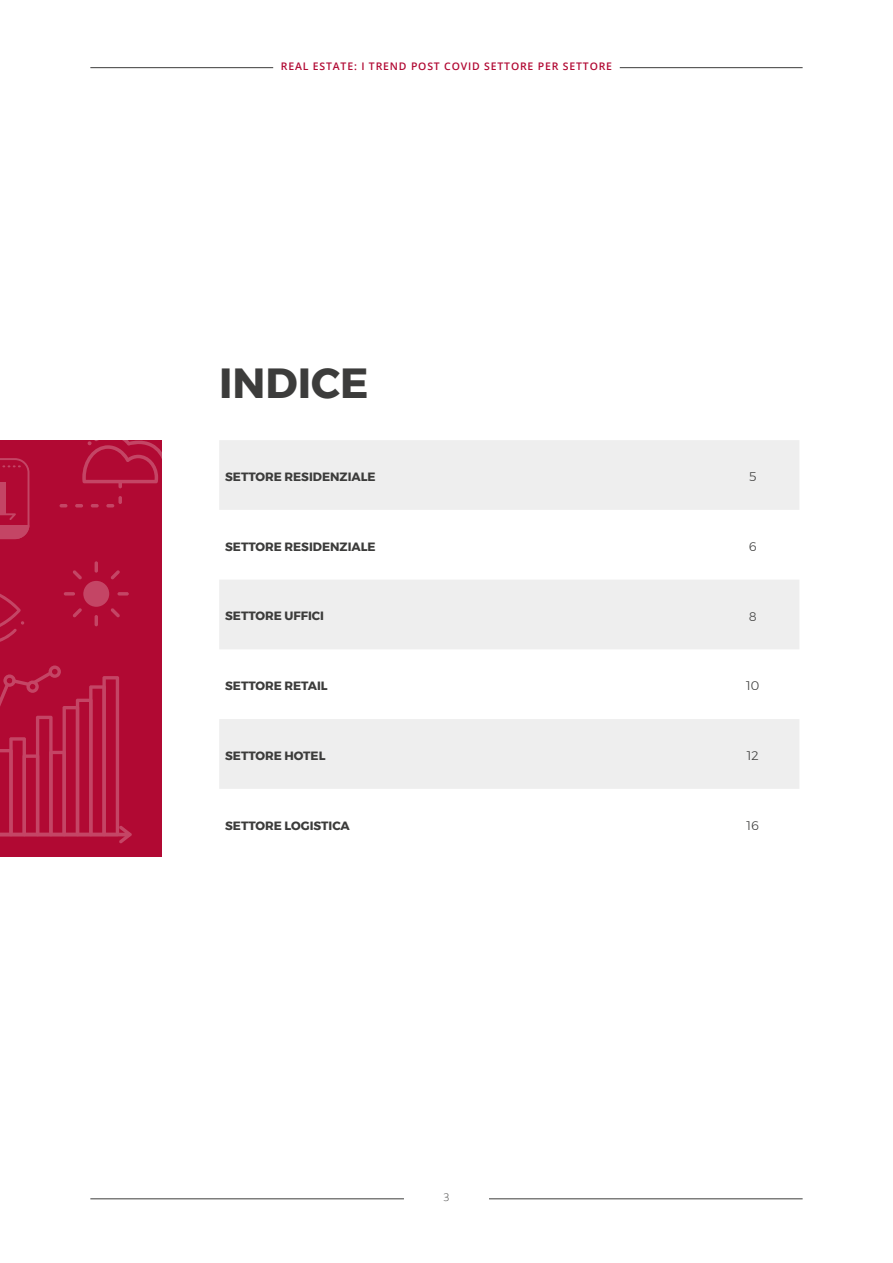
<style>
.page{position:relative;width:893px;height:1263px;background:#fff}
.page>*{position:absolute;margin:0;border:0;box-sizing:border-box;transform-origin:0 0}
.t1{font:700 42px "Montserrat";color:#3c3c3b}
.t2{font:300 12.45px "Montserrat";color:#3c3c3b}
.t3{font:700 12px "Montserrat";color:#3c3c3b}
.t4{font:600 10.5px "Open Sans";letter-spacing:.08em;color:#b10933}
.t5{font:300 10.5px "Open Sans";color:#3c3c3b}
</style>
<div class="page">
<hr style="left:90px;top:67px;width:183px;height:1px;background:#3c3c3b">
<hr style="left:620px;top:67px;width:183px;height:1px;background:#3c3c3b">
<hr style="left:90px;top:1198px;width:314px;height:1px;background:#3c3c3b">
<hr style="left:489px;top:1198px;width:314px;height:1px;background:#3c3c3b">
<div style="left:0;top:440px;width:162px;height:417px;background:#b10933"></div>
<svg style="left:0;top:665px;width:132px;height:178px"></svg>
<svg style="left:91px;top:504px;width:8px;height:3px"></svg>
<svg style="left:75px;top:504px;width:8px;height:3px"></svg>
<svg style="left:60px;top:504px;width:7px;height:3px"></svg>
<svg style="left:106px;top:496px;width:16px;height:11px"></svg>
<svg style="left:82px;top:440px;width:80px;height:48px"></svg>
<svg style="left:0;top:594px;width:24px;height:48px"></svg>
<svg style="left:0;top:458px;width:29px;height:81px"></svg>
<div style="left:83px;top:581px;width:26px;height:26px;background:#c44565;border-radius:50%"></div>
<svg style="left:95px;top:561px;width:3px;height:12px"></svg>
<svg style="left:95px;top:615px;width:3px;height:11px"></svg>
<svg style="left:64px;top:592px;width:11px;height:3px"></svg>
<svg style="left:117px;top:592px;width:12px;height:3px"></svg>
<svg style="left:111px;top:570px;width:9px;height:9px"></svg>
<svg style="left:73px;top:608px;width:9px;height:9px"></svg>
<svg style="left:73px;top:570px;width:9px;height:9px"></svg>
<svg style="left:111px;top:608px;width:9px;height:9px"></svg>
<svg style="left:219px;top:440px;width:580px;height:349px;fill:#eee"></svg>
<p class="t4" style="left:281px;top:59px;width:333px">REAL ESTATE: I TREND POST COVID SETTORE PER SETTORE</p>
<h1 class="t1" style="left:219px;top:349px;width:151px">INDICE</h1>
<p class="t3" style="left:225px;top:467px;width:152px">SETTORE RESIDENZIALE</p>
<p class="t2" style="left:749px;top:467px;width:9px">5</p>
<p class="t3" style="left:225px;top:537px;width:152px">SETTORE RESIDENZIALE</p>
<p class="t2" style="left:749px;top:537px;width:9px">6</p>
<p class="t3" style="left:225px;top:606px;width:100px">SETTORE UFFICI</p>
<p class="t2" style="left:749px;top:607px;width:9px">8</p>
<p class="t3" style="left:225px;top:676px;width:104px">SETTORE RETAIL</p>
<p class="t2" style="left:746px;top:676px;width:15px">10</p>
<p class="t3" style="left:225px;top:746px;width:102px">SETTORE HOTEL</p>
<p class="t2" style="left:747px;top:746px;width:13px">12</p>
<p class="t3" style="left:225px;top:816px;width:126px">SETTORE LOGISTICA</p>
<p class="t2" style="left:746px;top:816px;width:14px">16</p>
<p class="t5" style="left:443px;top:1190px;width:7px">3</p>
</div>
